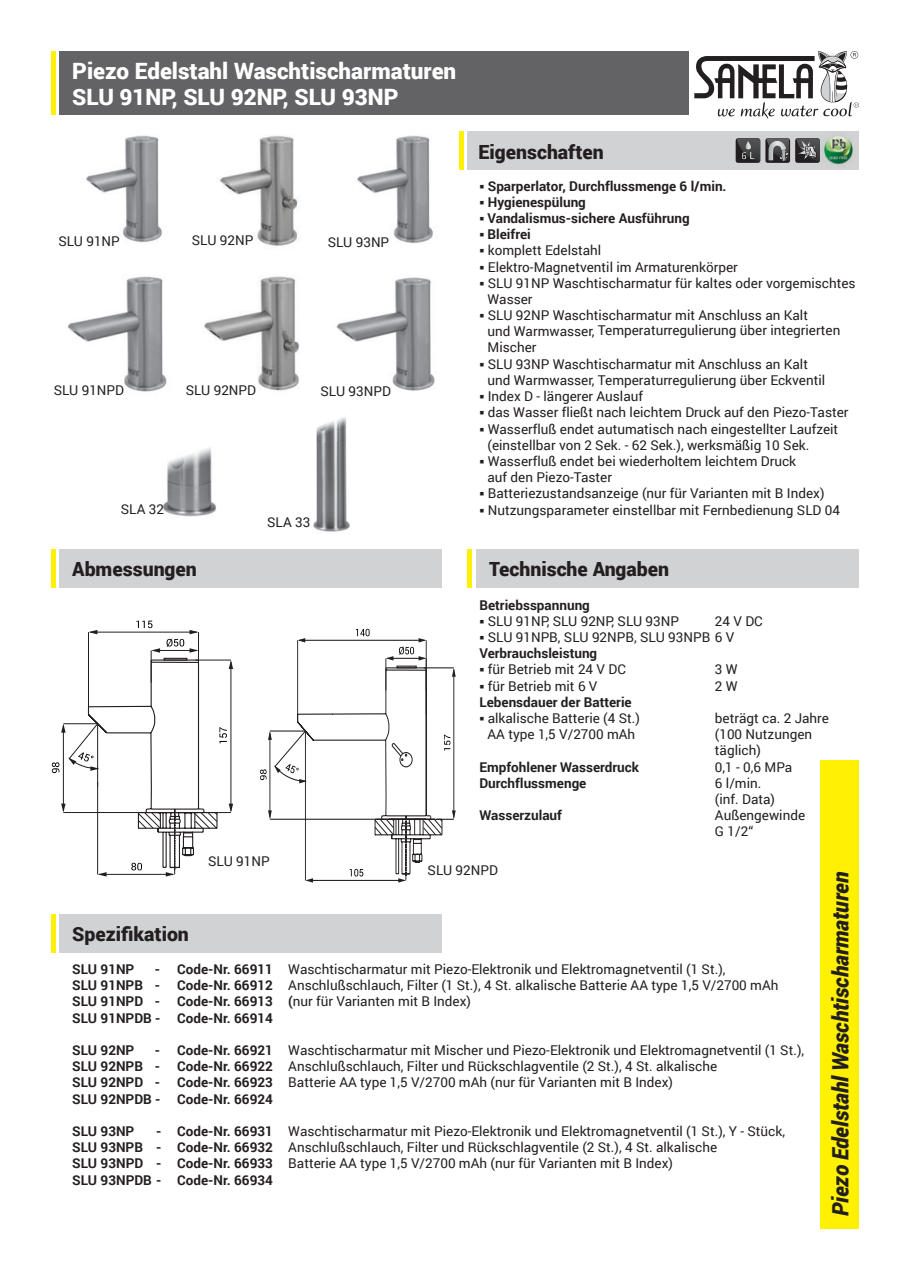
<style>
.page{position:relative;width:910px;height:1280px;background:#fff}
.page>*{position:absolute;margin:0;border:0;box-sizing:border-box;transform-origin:0 0}
.t1{font:900 22.5px/26.2px "Roboto";color:#fff}
.t2{font:italic 900 22.5px "Roboto";color:#231f20;scale:.95 1}
.t3{font:900 19.5px "Roboto";color:#231f20}
.t4{font:13.5px/16.2px "Roboto";color:#231f20}
.t5{font:700 13.5px/16.2px "Roboto";color:#231f20}
.s1{font-weight:700}
.s2{font-weight:400}
</style>
<div class="page">
<div style="left:60px;top:51px;width:629px;height:64px;background:#636366"></div>
<div style="left:468px;top:132px;width:391px;height:38px;background:#d1d2d4"></div>
<div style="left:60px;top:550px;width:382px;height:38px;background:#d1d2d4"></div>
<div style="left:821px;top:760px;width:38px;height:469px;background:#fff101"></div>
<svg style="left:694px;top:51px;width:165px;height:68px"></svg>
<hr style="left:51px;top:51px;width:4px;height:64px;background:#fff101">
<hr style="left:51px;top:550px;width:4px;height:38px;background:#fff101">
<div style="left:476px;top:550px;width:383px;height:38px;background:#d1d2d4"></div>
<hr style="left:468px;top:550px;width:4px;height:38px;background:#fff101">
<hr style="left:459px;top:132px;width:4px;height:38px;background:#fff101">
<div style="left:60px;top:914px;width:382px;height:38px;background:#d1d2d4"></div>
<hr style="left:51px;top:914px;width:4px;height:38px;background:#fff101">
<div style="left:736px;top:138px;width:24px;height:25px;background:#2d2a2b;border-radius:3px"></div>
<svg style="left:737px;top:138px;width:23px;height:24px"></svg>
<img style="left:822px;top:131px;width:33px;height:34px">
<svg style="left:795px;top:138px;width:25px;height:25px"></svg>
<svg style="left:796px;top:138px;width:24px;height:24px"></svg>
<svg style="left:765px;top:138px;width:25px;height:25px"></svg>
<svg style="left:766px;top:138px;width:23px;height:25px"></svg>
<img style="left:163px;top:448px;width:54px;height:69px">
<img style="left:313px;top:417px;width:37px;height:115px">
<img style="left:86px;top:135px;width:76px;height:107px">
<img style="left:219px;top:135px;width:79px;height:111px">
<img style="left:357px;top:135px;width:76px;height:108px">
<img style="left:68px;top:276px;width:99px;height:116px">
<img style="left:336px;top:277px;width:99px;height:114px">
<img style="left:203px;top:276px;width:97px;height:115px">
<svg style="left:52px;top:621px;width:181px;height:255px"></svg>
<hr style="left:386px;top:658px;width:1px;height:32px;background:#231f20">
<hr style="left:387px;top:658px;width:38px;height:1px;background:#231f20">
<svg style="left:386px;top:656px;width:7px;height:4px"></svg>
<hr style="left:426px;top:640px;width:1px;height:74px;background:#231f20">
<hr style="left:297px;top:640px;width:1px;height:74px;background:#231f20">
<hr style="left:299px;top:640px;width:126px;height:1px;background:#231f20">
<svg style="left:298px;top:638px;width:7px;height:4px"></svg>
<svg style="left:399px;top:638px;width:27px;height:22px"></svg>
<svg style="left:356px;top:629px;width:14px;height:7px"></svg>
<svg style="left:260px;top:666px;width:196px;height:217px"></svg>
<h1 class="t1" style="left:72px;top:59px;width:385px">Piezo Edelstahl Waschtischarmaturen<br>SLU 91NP, SLU 92NP, SLU 93NP</h1>
<p class="t4" style="left:58px;top:234px;width:63px">SLU 91NP</p>
<p class="t4" style="left:192px;top:233px;width:63px">SLU 92NP</p>
<p class="t4" style="left:328px;top:235px;width:63px">SLU 93NP</p>
<p class="t4" style="left:54px;top:383px;width:72px">SLU 91NPD</p>
<p class="t4" style="left:186px;top:383px;width:72px">SLU 92NPD</p>
<p class="t4" style="left:320px;top:384px;width:72px">SLU 93NPD</p>
<p class="t4" style="left:121px;top:502px;width:45px">SLA 32</p>
<h2 class="t3" style="left:72px;top:561px;width:126px">Abmessungen</h2>
<p class="t4" style="left:267px;top:515px;width:45px">SLA 33</p>
<h2 class="t3" style="left:478px;top:144px;width:127px">Eigenschaften</h2>
<p class="t5" style="left:479px;top:177px;width:249px">○ Sparperlator, Durchflussmenge 6 l/min.</p>
<p class="t5" style="left:479px;top:193px;width:108px">○ Hygienespülung</p>
<p class="t5" style="left:479px;top:210px;width:212px">○ Vandalismus-sichere Ausführung</p>
<p class="t5" style="left:479px;top:226px;width:53px">○ Bleifrei</p>
<p class="t4" style="left:479px;top:243px;width:123px">○ komplett Edelstahl</p>
<p class="t4" style="left:479px;top:260px;width:260px">○ Elektro-Magnetventil im Armaturenkörper</p>
<p class="t4" style="left:487px;top:276px;width:370px;text-indent:-8px">○ SLU 91NP Waschtischarmatur für kaltes oder vorgemischtes<br>Wasser</p>
<p class="t4" style="left:487px;top:309px;width:354px;line-height:15.6px;text-indent:-8px">○ SLU 92NP Waschtischarmatur mit Anschluss an Kalt<br>und Warmwasser, Temperaturregulierung über integrierten<br>Mischer</p>
<p class="t4" style="left:487px;top:357px;width:339px;text-indent:-8px">○ SLU 93NP Waschtischarmatur mit Anschluss an Kalt und Warmwasser, Temperaturregulierung über Eckventil</p>
<p class="t4" style="left:479px;top:389px;width:165px">○ Index D - längerer Auslauf</p>
<p class="t4" style="left:479px;top:404px;width:371px">○ das Wasser fließt nach leichtem Druck auf den Piezo-Taster</p>
<p class="t4" style="left:487px;top:420px;width:352px;text-indent:-8px">○ Wasserfluß endet autumatisch nach eingestellter Laufzeit (einstellbar von 2 Sek. - 62 Sek.), werksmäßig 10 Sek.</p>
<p class="t4" style="left:487px;top:453px;width:310px;text-indent:-8px">○ Wasserfluß endet bei wiederholtem leichtem Druck auf den Piezo-Taster</p>
<p class="t4" style="left:479px;top:485px;width:347px">○ Batteriezustandsanzeige (nur für Varianten mit B Index)</p>
<p class="t4" style="left:479px;top:501px;width:362px">○ Nutzungsparameter einstellbar mit Fernbedienung SLD 04</p>
<h2 class="t3" style="left:489px;top:561px;width:182px">Technische Angaben</h2>
<p class="t5" style="left:479px;top:596px;width:112px">Betriebsspannung</p>
<p class="t4" style="left:479px;top:612px;width:201px">○ SLU 91NP, SLU 92NP, SLU 93NP</p>
<p class="t4" style="left:715px;top:612px;width:49px">24 V DC</p>
<p class="t4" style="left:479px;top:629px;width:256px">○ SLU 91NPB, SLU 92NPB, SLU 93NPB 6 V<br><span class="s1">Verbrauchsleistung</span></p>
<p class="t4" style="left:479px;top:661px;width:148px">○ für Betrieb mit 24 V DC</p>
<p class="t4" style="left:715px;top:661px;width:24px">3 W</p>
<p class="t4" style="left:479px;top:677px;width:120px">○ für Betrieb mit 6 V</p>
<p class="t4" style="left:715px;top:677px;width:24px">2 W</p>
<p class="t5" style="left:479px;top:693px;width:154px">Lebensdauer der Batterie</p>
<p class="t4" style="left:479px;top:710px;width:162px">○ alkalische Batterie (4 St.)</p>
<p class="t4" style="left:715px;top:710px;width:115px">beträgt ca. 2 Jahre</p>
<p class="t4" style="left:487px;top:726px;width:149px">AA type 1,5 V/2700 mAh</p>
<p class="t4" style="left:715px;top:726px;width:99px">(100 Nutzungen täglich)</p>
<p class="t5" style="left:479px;top:758px;width:161px">Empfohlener Wasserdruck</p>
<p class="t4" style="left:715px;top:758px;width:79px">0,1 - 0,6 MPa</p>
<p class="t5" style="left:479px;top:774px;width:108px">Durchflussmenge</p>
<p class="t4" style="left:715px;top:774px;width:62px">6 l/min. (inf. Data)</p>
<p class="t5" style="left:479px;top:807px;width:84px">Wasserzulauf</p>
<p class="t4" style="left:715px;top:807px;width:92px">Außengewinde<br>G 1/2“</p>
<p class="t4" style="left:208px;top:854px;width:63px">SLU 91NP</p>
<p class="t4" style="left:428px;top:863px;width:72px">SLU 92NPD</p>
<h2 class="t3" style="left:72px;top:920px;width:118px">Spezifikation</h2>
<p class="t5" style="left:72px;top:960px;width:64px">SLU 91NP</p>
<p class="t4" style="left:72px;top:960px;width:655px;text-indent:82px"><span class="s1">- Code-Nr. 66911</span> Waschtischarmatur mit Piezo-Elektronik und Elektromagnetventil (1 St.),<br><span class="s1">SLU 91NPB -</span></p>
<p class="t4" style="left:177px;top:977px;width:603px"><span class="s1">Code-Nr. 66912</span> Anschlußschlauch, Filter (1 St.), 4 St. alkalische Batterie AA type 1,5 V/2700 mAh</p>
<p class="t5" style="left:72px;top:993px;width:400px;text-indent:105px">Code-Nr. 66913 (<span class="s2">nur für Varianten mit B Index)<br></span>SLU 91NPDB - Code-Nr. 66914</p>
<p class="t5" style="left:72px;top:1041px;width:64px">SLU 92NP</p>
<p class="t5" style="left:72px;top:993px;width:89px">SLU 91NPD -</p>
<p class="t4" style="left:72px;top:1041px;width:733px;text-indent:82px"><span class="s1">- Code-Nr. 66921</span> Waschtischarmatur mit Mischer und Piezo-Elektronik und Elektromagnetventil (1 St.),<br><span class="s1">SLU 92NPB -</span></p>
<p class="t4" style="left:177px;top:1058px;width:541px"><span class="s1">Code-Nr. 66922</span> Anschlußschlauch, Filter und Rückschlagventile (2 St.), 4 St. alkalische</p>
<p class="t4" style="left:72px;top:1074px;width:602px;text-indent:105px"><span class="s1">Code-Nr. 66923</span> Batterie AA type 1,5 V/2700 mAh (nur für Varianten mit B Index)<br><span class="s1">SLU 92NPDB - Code-Nr. 66924</span></p>
<p class="t5" style="left:72px;top:1122px;width:64px">SLU 93NP</p>
<p class="t5" style="left:72px;top:1074px;width:89px">SLU 92NPD -</p>
<p class="t4" style="left:72px;top:1122px;width:714px;text-indent:84px"><span class="s1">- Code-Nr. 66931</span> Waschtischarmatur mit Piezo-Elektronik und Elektromagnetventil (1 St.), Y - Stück, <span class="s1">SLU 93NPB - Code-Nr. 66932</span> Anschlußschlauch, Filter und Rückschlagventile (2 St.), 4 St. alkalische<br><span class="s1">SLU 93NPD - Code-Nr. 66933</span> Batterie AA type 1,5 V/2700 mAh (nur für Varianten mit B Index)<br><span class="s1">SLU 93NPDB - Code-Nr. 66934</span></p>
<h1 class="t2" style="left:828px;top:1216px;width:364px;rotate:-90deg">Piezo Edelstahl Waschtischarmaturen</h1>
</div>
